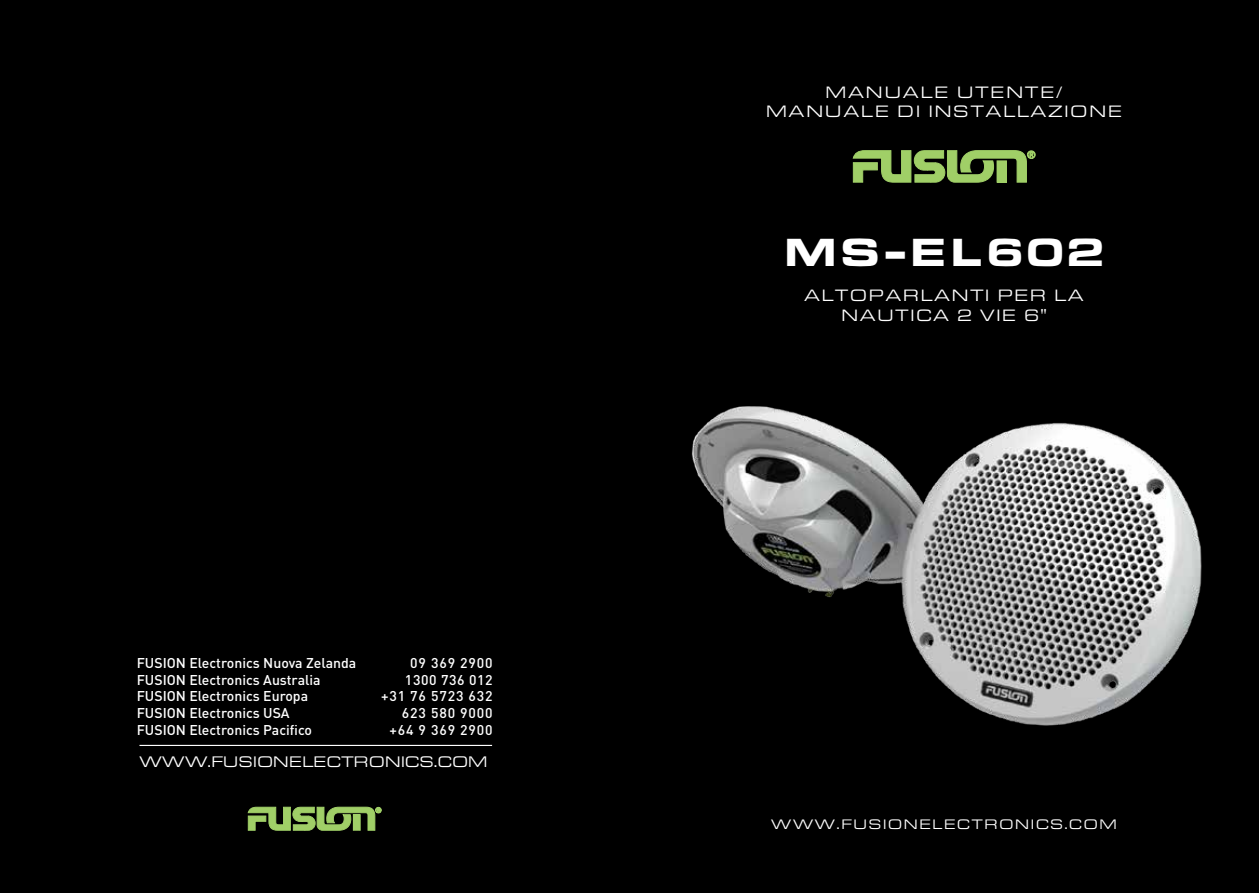
<style>
.page{position:relative;width:1259px;height:893px;background:#000}
.page>*{position:absolute;margin:0;border:0;box-sizing:border-box;transform-origin:0 0}
.t1{font:700 expanded 38.55px "Eurostile BQ";letter-spacing:.09em;color:#fff}
.t2{font:expanded 16.2px/19.4px "Eurostile BQ";letter-spacing:.1em;color:#fff;text-align:center}
.t3{font:expanded 15px "Eurostile BQ";color:#fff}
.t4{font:500 14.1px/16.8px "DIN Pro";color:#fff}
.t5{font:500 14.1px/16.8px "DIN Pro";letter-spacing:.06em;color:#fff;text-align:right}
.t6{font:expanded 13.5px "Eurostile BQ";letter-spacing:.1em;color:#fff}
</style>
<div class="page">
<img style="left:691px;top:406px;width:511px;height:320px">
<svg style="left:853px;top:151px;width:182px;height:31px"></svg>
<svg style="left:248px;top:807px;width:133px;height:23px"></svg>
<hr style="left:139px;top:745px;width:353px;height:1px;background:#fff">
<p class="t4" style="left:137px;top:654px;width:221px">FUSION Electronics Nuova Zelanda<br>FUSION Electronics Australia<br>FUSION Electronics Europa<br>FUSION Electronics USA<br>FUSION Electronics Pacifico</p>
<p class="t5" style="left:381px;top:654px;width:113px">09 369 2900<br>1300 736 012 +31 76 5723 632<br>623 580 9000 +64 9 369 2900</p>
<p class="t3" style="left:139px;top:753px;width:350px">WWW.FUSIONELECTRONICS.COM</p>
<p class="t2" style="left:766px;top:83px;width:358px">MANUALE UTENTE/<br>MANUALE DI INSTALLAZIONE</p>
<h1 class="t1" style="left:784px;top:229px;width:321px">MS-EL602</h1>
<p class="t2" style="left:804px;top:286px;width:281px">ALTOPARLANTI PER LA<br>NAUTICA 2 VIE 6"</p>
<p class="t6" style="left:771px;top:817px;width:347px">WWW.FUSIONELECTRONICS.COM</p>
</div>
